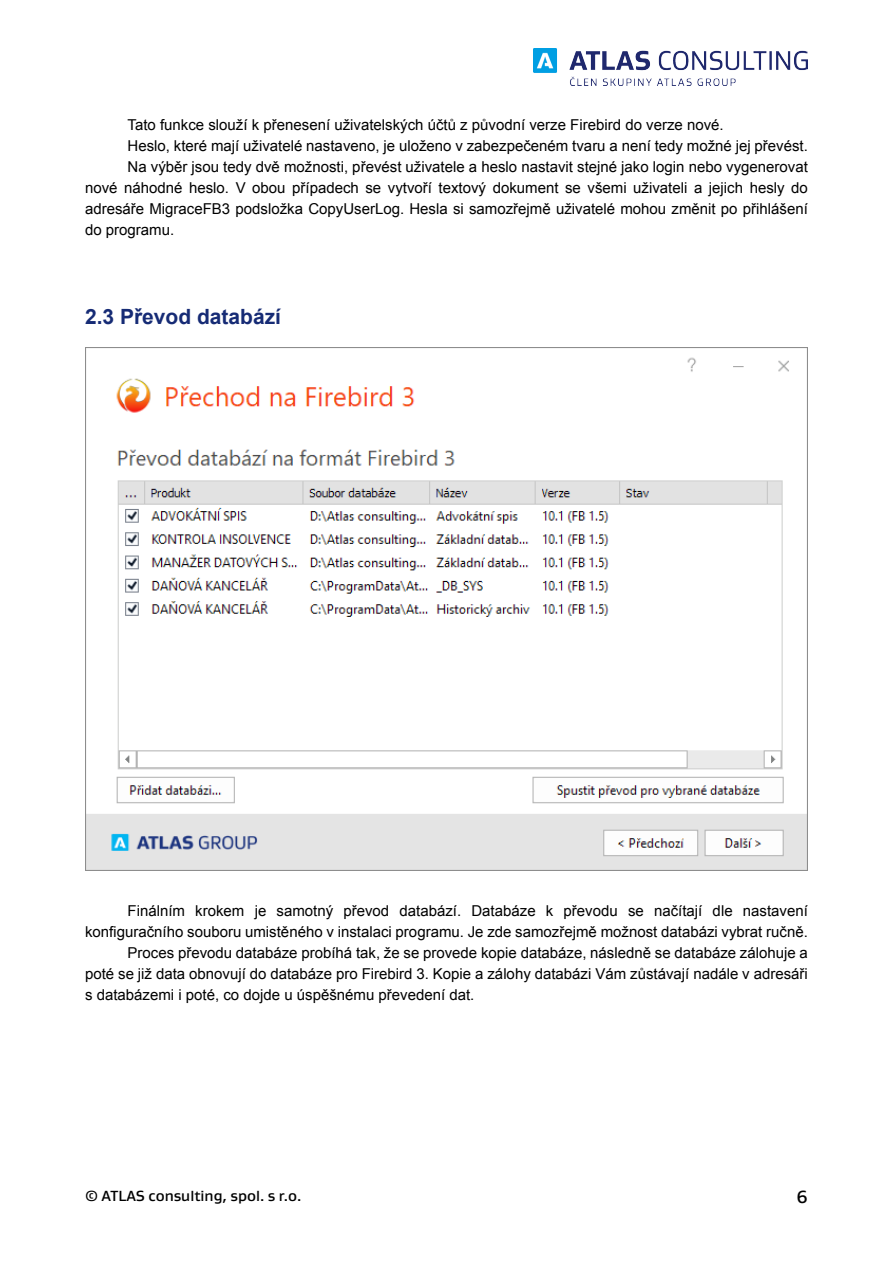
<style>
.page{position:relative;width:893px;height:1263px;background:#fff}
.page>*{position:absolute;margin:0;border:0;box-sizing:border-box;transform-origin:0 0}
.t1{font:700 21px "Arial";color:#162b75}
.t2{font:500 18px "Gustan";color:#000}
.t3{font:15px "Arial";color:#000}
.t4{font:500 15px "Gustan";color:#000}
</style>
<div class="page">
<img style="left:85px;top:348px;width:723px;height:522px">
<img style="left:533px;top:48px;width:275px;height:37px">
<p class="t3" style="left:128px;top:115px;width:598px">Tato funkce slouží k přenesení uživatelských účtů z původní verze Firebird do verze nové.</p>
<p class="t3" style="left:128px;top:136px;width:682px">Heslo, které mají uživatelé nastaveno, je uloženo v zabezpečeném tvaru a není tedy možné jej převést.</p>
<p class="t3" style="left:128px;top:157px;width:682px">Na výběr jsou tedy dvě možnosti, převést uživatele a heslo nastavit stejné jako login nebo vygenerovat</p>
<p class="t3" style="left:85px;top:178px;width:724px">nové náhodné heslo. V obou případech se vytvoří textový dokument se všemi uživateli a jejich hesly do</p>
<p class="t3" style="left:85px;top:199px;width:724px">adresáře MigraceFB3 podsložka CopyUserLog. Hesla si samozřejmě uživatelé mohou změnit po přihlášení</p>
<p class="t3" style="left:85px;top:220px;width:91px">do programu.</p>
<h1 class="t1" style="left:85px;top:302px;width:198px">2.3 Převod databází</h1>
<p class="t3" style="left:128px;top:901px;width:682px">Finálním krokem je samotný převod databází. Databáze k převodu se načítají dle nastavení</p>
<p class="t3" style="left:85px;top:922px;width:724px">konfiguračního souboru umistěného v instalaci programu. Je zde samozřejmě možnost databázi vybrat ručně.</p>
<p class="t3" style="left:128px;top:943px;width:682px">Proces převodu databáze probíhá tak, že se provede kopie databáze, následně se databáze zálohuje a</p>
<p class="t3" style="left:85px;top:964px;width:724px">poté se již data obnovují do databáze pro Firebird 3. Kopie a zálohy databázi Vám zůstávají nadále v adresáři</p>
<p class="t3" style="left:85px;top:985px;width:391px">s databázemi i poté, co dojde u úspěšnému převedení dat.</p>
<p class="t4" style="left:85px;top:1186px;width:218px">© ATLAS consulting, spol. s r.o.</p>
<p class="t2" style="left:797px;top:1185px;width:13px">6</p>
</div>
